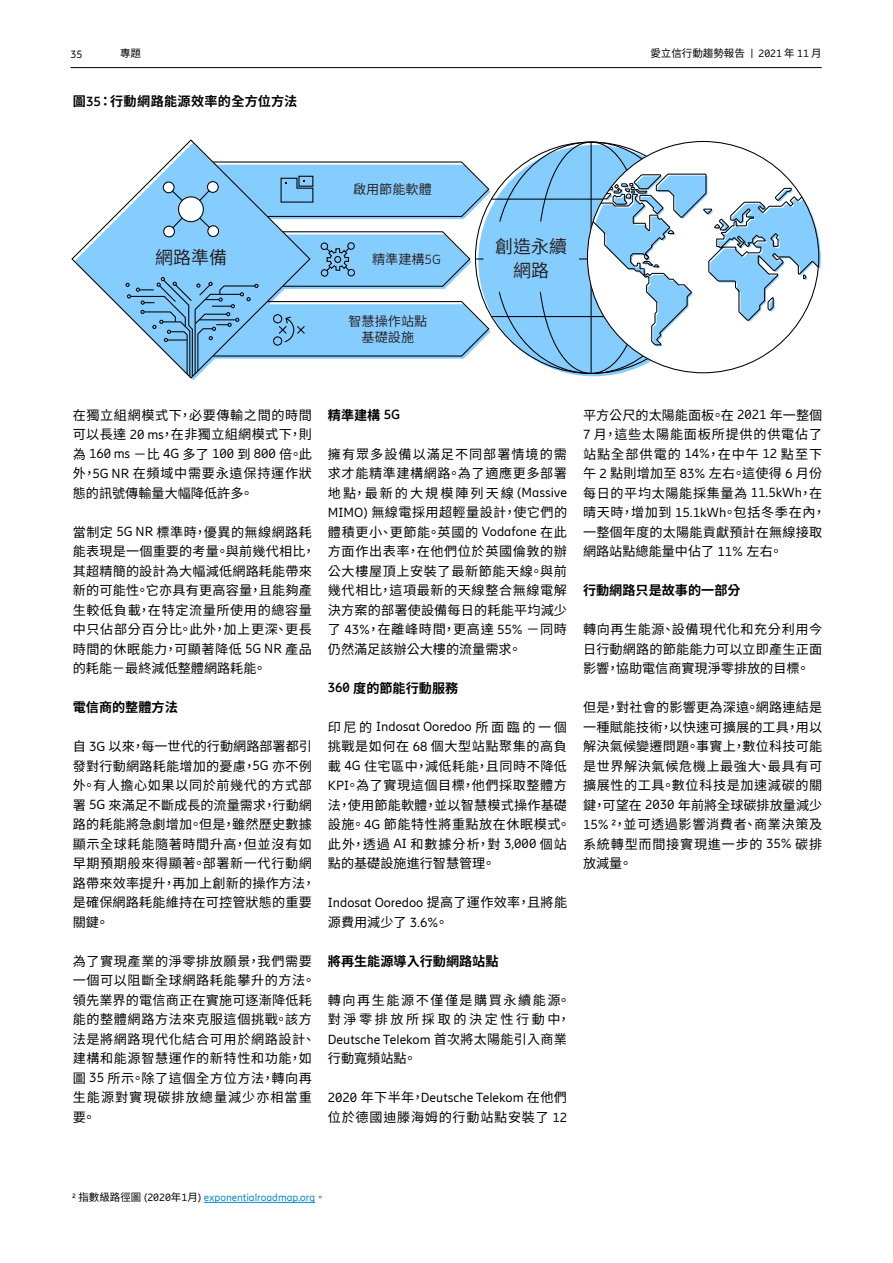
<style>
.page{position:relative;width:893px;height:1263px;background:#fff}
.page>*{position:absolute;margin:0;border:0;box-sizing:border-box;transform-origin:0 0}
.t1{font:600 18px/24px "Noto Sans CJ Ktc";color:#231815;text-align:center}
.t2{font:13.2px/19.5px "Noto Sans CJ Ktc";letter-spacing:.04em;color:#000}
.t3{font:13.2px/19.5px "Noto Sans CJ Ktc";letter-spacing:.015em;color:#000}
.t4{font:13.2px "Ericsson Hilda";color:#000}
.t5{font:700 13.2px "Noto Sans CJ Ktc";color:#000}
.t6{font:13.2px/19.5px "Noto Sans CJ Ktc";letter-spacing:.115em;color:#000}
.t7{font:600 13.2px/16.5px "Noto Sans CJ Ktc";color:#231815;text-align:center}
.t8{font:700 13.2px "Noto Sans CJ Ktc";letter-spacing:.02em;color:#000}
.t9{font:10.5px "Ericsson Hilda";color:#0086cd}
.t10{font:10.5px "Noto Sans CJ Ktc";color:#000}
.t11{font:10.5px "Ericsson Hilda";color:#000}
.s1{font-family:"Ericsson Hilda"}
.s2{font-family:"Ericsson Hilda";font-weight:300}
.s3{font-family:"Noto Sans CJ Ktc"}
.s4{color:#000}
.s5{font-family:"Noto Sans CJ Ktc";color:#000}
.s6{font-family:"Adobe Ming Std";font-weight:300;color:#000}
</style>
<div class="page">
<hr style="left:71px;top:67px;width:751px;height:1px;background:#000">
<svg style="left:71px;top:139px;width:125px;height:240px"></svg>
<svg style="left:126px;top:141px;width:695px;height:237px"></svg>
<hr style="left:204px;top:1202px;width:111px;height:1px;background:#0086cd">
<p class="t11" style="left:71px;top:49px;width:13px">35</p>
<p class="t10" style="left:650px;top:47px;width:173px">愛立信行動趨勢報告 <span class="s1">| 2021</span> 年 <span class="s1">11</span> 月</p>
<p class="t10" style="left:120px;top:47px;width:22px">專題</p>
<p class="t8" style="left:73px;top:94px;width:226px">圖<span class="s1">35</span>：行動網路能源效率的全方位方法</p>
<h1 class="t1" style="left:155px;top:246px;width:73px">網路準備</h1>
<p class="t7" style="left:353px;top:182px;width:80px">啟用節能軟體</p>
<p class="t7" style="left:372px;top:251px;width:70px">精準建構<span class="s2">5G</span></p>
<p class="t7" style="left:349px;top:313px;width:80px">智慧操作站點基礎設施</p>
<h1 class="t1" style="left:495px;top:234px;width:73px">創造永續網路</h1>
<p class="t2" style="left:73px;top:405px;width:241px">在獨立組網模式下，必要傳輸之間的時間可以長達 <span class="s1">20 ms</span>，在非獨立組網模式下，則</p>
<p class="t4" style="left:73px;top:446px;width:241px"><span class="s3">為</span> 160 ms <span class="s3">－比</span> 4G <span class="s3">多了</span> 100 <span class="s3">到</span> 800 <span class="s3">倍。此</span></p>
<p class="t2" style="left:73px;top:464px;width:241px">外，<span class="s1">5G NR</span> 在頻域中需要永遠保持運作狀態的訊號傳輸量大幅降低許多。</p>
<p class="t3" style="left:73px;top:522px;width:244px">當制定 <span class="s1">5G NR</span> 標準時，優異的無線網路耗能表現是一個重要的考量。與前幾代相比，其超精簡的設計為大幅減低網路耗能帶來新的可能性。它亦具有更高容量，且能夠產生較低負載，在特定流量所使用的總容量中只佔部分百分比。此外，加上更深、更長時間的休眠能力，可顯著降低 <span class="s1">5G NR</span> 產品的耗能－最終減低整體網路耗能。</p>
<p class="t5" style="left:73px;top:700px;width:106px">電信商的整體方法</p>
<p class="t3" style="left:73px;top:737px;width:244px">自 <span class="s1">3G</span> 以來，每一世代的行動網路部署都引發對行動網路耗能增加的憂慮，<span class="s1">5G</span> 亦不例外。有人擔心如果以同於前幾代的方式部署 <span class="s1">5G</span> 來滿足不斷成長的流量需求，行動網路的耗能將急劇增加。但是，雖然歷史數據顯示全球耗能隨著時間升高，但並沒有如早期預期般來得顯著。部署新一代行動網路帶來效率提升，再加上創新的操作方法，是確保網路耗能維持在可控管狀態的重要關鍵。</p>
<p class="t2" style="left:73px;top:951px;width:244px">為了實現產業的淨零排放願景，我們需要一個可以阻斷全球網路耗能攀升的方法。領先業界的電信商正在實施可逐漸降低耗能的整體網路方法來克服這個挑戰。該方法是將網路現代化結合可用於網路設計、建構和能源智慧運作的新特性和功能，如圖 <span class="s1">35</span> 所示。除了這個全方位方法，轉向再生能源對實現碳排放總量減少亦相當重要。</p>
<p class="t5" style="left:328px;top:407px;width:74px">精準建構 <span class="s1">5G</span></p>
<p class="t2" style="left:328px;top:444px;width:241px;text-align:justify">擁有眾多設備以滿足不同部署情境的需求才能精準建構網路。為了適應更多部署地點，最新的大規模陣列天線 <span class="s1">(Massive MIMO)</span> 無線電採用超輕量設計，使它們的體積更小、更節能。英國的 <span class="s1">Vodafone</span> 在此方面作出表率，在他們位於英國倫敦的辦公大樓屋頂上安裝了最新節能天線。與前幾代相比，這項最新的天線整合無線電解決方案的部署使設備每日的耗能平均減少了 <span class="s1">43%</span>，在離峰時間，更高達 <span class="s1">55%</span> －同時仍然滿足該辦公大樓的流量需求。</p>
<p class="t5" style="left:328px;top:680px;width:132px"><span class="s1">360</span> 度的節能行動服務</p>
<p class="t4" style="left:328px;top:719px;width:241px"><span class="s3">印尼的</span> Indosat Ooredoo <span class="s3">所面臨的一個</span></p>
<p class="t2" style="left:328px;top:737px;width:244px">挑戰是如何在 <span class="s1">68</span> 個大型站點聚集的高負載 <span class="s1">4G</span> 住宅區中，減低耗能，且同時不降低<br><span class="s1">KPI</span>。為了實現這個目標，他們採取整體方法，使用節能軟體，並以智慧模式操作基礎設施。 <span class="s1">4G</span> 節能特性將重點放在休眠模式。此外，透過 <span class="s1">AI</span> 和數據分析，對 <span class="s1">3,000</span> 個站點的基礎設施進行智慧管理。</p>
<p class="t4" style="left:328px;top:895px;width:241px">Indosat Ooredoo <span class="s3">提高了運作效率，且將能</span></p>
<p class="t2" style="left:328px;top:912px;width:122px">源費用減少了 <span class="s1">3.6%</span>。</p>
<p class="t5" style="left:328px;top:953px;width:172px">將再生能源導入行動網路站點</p>
<p class="t6" style="left:328px;top:990px;width:244px">轉向再生能源不僅僅是購買永續能源。對淨零排放所採取的決定性行動中，</p>
<p class="t4" style="left:328px;top:1031px;width:241px">Deutsche Telekom <span class="s3">首次將太陽能引入商業</span></p>
<p class="t2" style="left:328px;top:1049px;width:90px">行動寬頻站點。</p>
<p class="t4" style="left:328px;top:1090px;width:241px">2020 <span class="s3">年下半年，</span>Deutsche Telekom <span class="s3">在他們</span></p>
<p class="t2" style="left:328px;top:1107px;width:241px">位於德國迪滕海姆的行動站點安裝了 <span class="s1">12</span></p>
<p class="t3" style="left:583px;top:405px;width:244px">平方公尺的太陽能面板。在 <span class="s1">2021</span> 年一整個<br><span class="s1">7</span> 月，這些太陽能面板所提供的供電佔了站點全部供電的 <span class="s1">14%</span>，在中午 <span class="s1">12</span> 點至下午 <span class="s1">2</span> 點則增加至 <span class="s1">83%</span> 左右。這使得 <span class="s1">6</span> 月份每日的平均太陽能採集量為 <span class="s1">11.5kWh</span>，在晴天時，增加到 <span class="s1">15.1kWh</span>。包括冬季在內，一整個年度的太陽能貢獻預計在無線接取網路站點總能量中佔了 <span class="s1">11%</span> 左右。</p>
<p class="t5" style="left:583px;top:583px;width:159px">行動網路只是故事的一部分</p>
<p class="t2" style="left:583px;top:620px;width:241px;text-align:justify">轉向再生能源、設備現代化和充分利用今日行動網路的節能能力可以立即產生正面影響，協助電信商實現淨零排放的目標。</p>
<p class="t2" style="left:583px;top:698px;width:241px;text-align:justify">但是，對社會的影響更為深遠。網路連結是一種賦能技術，以快速可擴展的工具，用以解決氣候變遷問題。事實上，數位科技可能是世界解決氣候危機上最強大、最具有可擴展性的工具。數位科技是加速減碳的關鍵，可望在 <span class="s1">2030</span> 年前將全球碳排放量減少<span class="s1">15% 2</span>，並可透過影響消費者、商業決策及系統轉型而間接實現進一步的 <span class="s1">35%</span> 碳排放減量。</p>
<p class="t9" style="left:72px;top:1192px;width:255px"><span class="s4">2</span> <span class="s5">指數級路徑圖</span> <span class="s4">(2020</span><span class="s5">年</span><span class="s4">1</span><span class="s5">月</span><span class="s4">)</span> exponentialroadmap.org<span class="s6">。</span></p>
</div>
